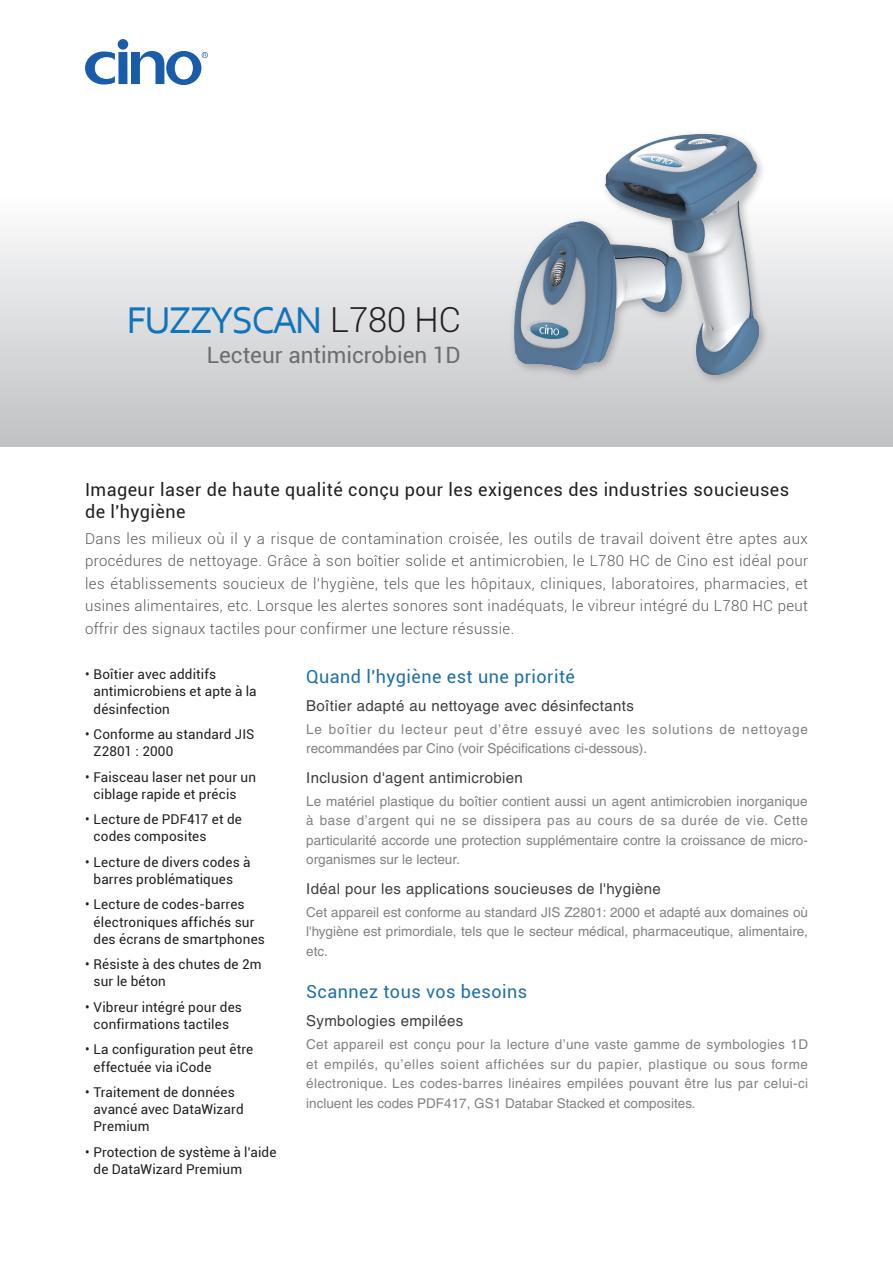
<style>
.page{position:relative;width:893px;height:1263px;background:#fff}
.page>*{position:absolute;margin:0;border:0;box-sizing:border-box;transform-origin:0 0}
.t1{font:39px "Corbel";letter-spacing:-.05em;color:#1074bc}
.t2{font:22.5px "Roboto";color:#6c6d70}
.t3{font:18px/21.6px "Roboto";letter-spacing:.025em;color:#231f20}
.t4{font:18px "Roboto";letter-spacing:.025em;color:#1e6fa9}
.t5{font:300 15px/22.5px "Roboto";letter-spacing:.025em;color:#57585a;text-align:justify}
.t6{font:15px "Helvetica";letter-spacing:.025em;color:#3e3e3f}
.t7{font:13.5px/19.5px "Helvetica";color:#808285;text-align:justify}
.t8{font:13.5px/17.2px "Roboto";letter-spacing:.01em;color:#231f20}
.t9{font:13.5px/19.5px "Helvetica";letter-spacing:.065em;color:#808285}
.s1{font-family:"Roboto";font-weight:300;font-size:34.5px;color:#231f20}
</style>
<div class="page">
<div style="left:0;top:0;width:893px;height:446px;background:linear-gradient(to bottom,#fff,#cbccce)"></div>
<svg style="left:85px;top:39px;width:123px;height:46px"></svg>
<img style="left:461px;top:102px;width:345px;height:328px">
<h1 class="t1" style="left:127px;top:296px;width:335px">FUZZYSCAN <span class="s1">L780 HC</span></h1>
<h2 class="t2" style="left:207px;top:339px;width:255px">Lecteur antimicrobien 1D</h2>
<h3 class="t3" style="left:85px;top:478px;width:706px">Imageur laser de haute qualité conçu pour les exigences des industries soucieuses de l'hygiène</h3>
<p class="t5" style="left:85px;top:527px;width:725px">Dans les milieux où il y a risque de contamination croisée, les outils de travail doivent être aptes aux procédures de nettoyage. Grâce à son boîtier solide et antimicrobien, le L780 HC de Cino est idéal pour les établissements soucieux de l’hygiène, tels que les hôpitaux, cliniques, laboratoires, pharmacies, et usines alimentaires, etc. Lorsque les alertes sonores sont inadéquats, le vibreur intégré du L780 HC peut offrir des signaux tactiles pour confirmer une lecture résussie.</p>
<h3 class="t4" style="left:306px;top:664px;width:270px">Quand l'hygiène est une priorité</h3>
<p class="t6" style="left:306px;top:697px;width:329px">Boîtier adapté au nettoyage avec désinfectants</p>
<p class="t9" style="left:306px;top:719px;width:503px">Le boîtier du lecteur peut d’être essuyé avec les solutions de nettoyage recommandées par Cino (voir Spécifications ci-dessous).</p>
<p class="t6" style="left:306px;top:769px;width:218px">Inclusion d'agent antimicrobien</p>
<p class="t7" style="left:306px;top:791px;width:503px">Le matériel plastique du boîtier contient aussi un agent antimicrobien inorganique à base d’argent qui ne se dissipera pas au cours de sa durée de vie. Cette particularité accorde une protection supplémentaire contre la croissance de micro&shy;organismes sur le lecteur.</p>
<p class="t6" style="left:306px;top:880px;width:356px">Idéal pour les applications soucieuses de l'hygiène</p>
<p class="t7" style="left:306px;top:902px;width:503px">Cet appareil est conforme au standard JIS Z2801: 2000 et adapté aux domaines où l'hygiène est primordiale, tels que le secteur médical, pharmaceutique, alimentaire, etc.</p>
<h3 class="t4" style="left:306px;top:979px;width:222px">Scannez tous vos besoins</h3>
<p class="t6" style="left:306px;top:1012px;width:159px">Symbologies empilées</p>
<p class="t7" style="left:306px;top:1034px;width:504px">Cet appareil est conçu pour la lecture d’une vaste gamme de symbologies 1D et empilés, qu’elles soient affichées sur du papier, plastique ou sous forme électronique. Les codes-barres linéaires empilées pouvant être lus par celui-ci incluent les codes PDF417, GS1 Databar Stacked et composites.</p>
<p class="t8" style="left:94px;top:665px;width:165px;text-indent:-9px">• Boîtier avec additifs antimicrobiens et apte à la désinfection</p>
<p class="t8" style="left:94px;top:725px;width:162px;text-indent:-9px">• Conforme au standard JIS<br>Z2801 : 2000</p>
<p class="t8" style="left:94px;top:768px;width:164px;text-indent:-9px">• Faisceau laser net pour un ciblage rapide et précis</p>
<p class="t8" style="left:94px;top:810px;width:150px;text-indent:-9px">• Lecture de PDF417 et de codes composites</p>
<p class="t8" style="left:94px;top:853px;width:158px;text-indent:-9px">• Lecture de divers codes à barres problématiques</p>
<p class="t8" style="left:94px;top:895px;width:173px;text-indent:-9px">• Lecture de codes-barres électroniques affichés sur des écrans de smartphones</p>
<p class="t8" style="left:94px;top:955px;width:169px;text-indent:-9px">• Résiste à des chutes de 2m sur le béton</p>
<p class="t8" style="left:85px;top:998px;width:158px;text-align:center">• Vibreur intégré pour des confirmations tactiles</p>
<p class="t8" style="left:94px;top:1040px;width:161px;text-indent:-9px">• La configuration peut être effectuée via iCode</p>
<p class="t8" style="left:94px;top:1083px;width:152px;text-indent:-9px">• Traitement de données avancé avec DataWizard<br>Premium</p>
<p class="t8" style="left:94px;top:1143px;width:184px;text-indent:-9px">• Protection de système à l'aide de DataWizard Premium</p>
</div>
